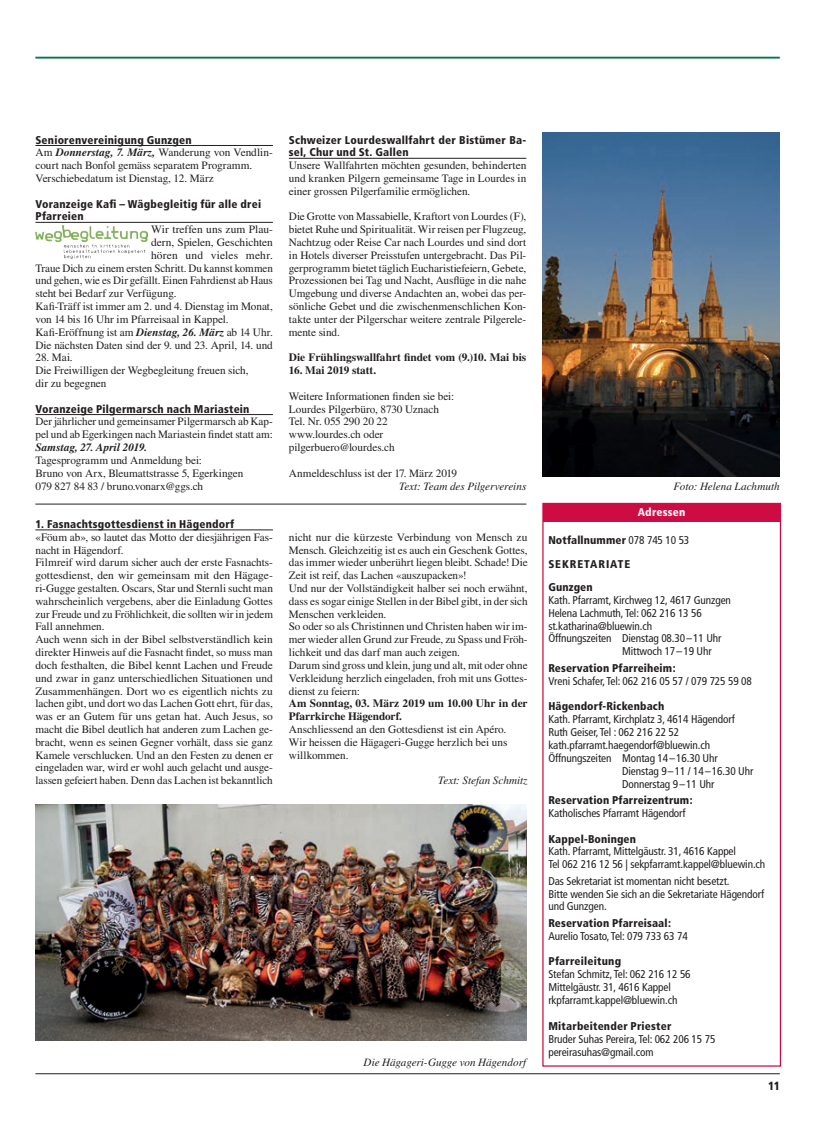
<style>
.page{position:relative;width:833px;height:1134px;background:#fff}
.page>*{position:absolute;margin:0;border:0;box-sizing:border-box;transform-origin:0 0}
.t1{font:900 condensed 11.88px "Frutiger";color:#231f20}
.t2{font:11.25px/12.9px "Times";letter-spacing:-.005em;color:#231f20}
.t3{font:condensed 11.25px/12.9px "Frutiger";letter-spacing:-.01em;color:#231f20}
.t4{font:900 condensed 11.25px/23.5px "Frutiger";letter-spacing:.015em;color:#231f20}
.t5{font:700 11.25px/12.8px "Times";color:#231f20}
.t6{font:italic 11.25px "Times";letter-spacing:-.005em;color:#231f20}
.t7{font:italic 700 11.25px "Times";letter-spacing:.005em;color:#231f20}
.t8{font:11.25px "Times";letter-spacing:.015em;color:#231f20}
.t9{font:900 condensed 11.25px "Frutiger";letter-spacing:.02em;color:#fff}
.s1{font-weight:700;font-style:italic}
.s2{font-weight:400}
</style>
<div class="page">
<hr style="left:35px;top:57px;width:745px;height:2px;background:#00794a">
<hr style="left:35px;top:1073px;width:745px;height:1px;background:#231f20">
<div style="left:543px;top:503px;width:237px;height:18px;background:#cd0c44"></div>
<hr style="left:35px;top:145px;width:238px;height:1px;background:#231f20">
<hr style="left:35px;top:222px;width:238px;height:1px;background:#231f20">
<hr style="left:35px;top:414px;width:238px;height:1px;background:#231f20">
<img style="left:35px;top:805px;width:491px;height:235px">
<img style="left:542px;top:133px;width:238px;height:344px">
<hr style="left:289px;top:158px;width:237px;height:1px;background:#231f20">
<hr style="left:35px;top:530px;width:238px;height:1px;background:#231f20">
<hr style="left:35px;top:504px;width:491px;height:1px;background:#231f20">
<img style="left:35px;top:225px;width:112px;height:34px">
<p class="t4" style="left:35px;top:128px;width:158px">Seniorenvereinigung Gunzgen</p>
<p class="t2" style="left:35px;top:146px;width:239px">Am <span class="s1">Donnerstag, 7. März,</span> Wanderung von Vendlin&shy;court nach Bonfol gemäss separatem Programm.<br>Verschiebedatum ist Dienstag, 12. März</p>
<p class="t4" style="left:35px;top:197px;width:227px;line-height:12.9px">Voranzeige Kafi – Wägbegleitig für alle drei<br>Pfarreien</p>
<p class="t2" style="left:151px;top:223px;width:123px">Wir treffen uns zum Plau-</p>
<p class="t2" style="left:151px;top:236px;width:123px">dern, Spielen, Geschichten</p>
<p class="t8" style="left:151px;top:249px;width:123px">hören und vieles mehr.</p>
<p class="t2" style="left:35px;top:261px;width:239px">Traue Dich zu einem ersten Schritt. Du kannst kommen</p>
<p class="t2" style="left:35px;top:274px;width:239px">und gehen, wie es Dir gefällt. Einen Fahrdienst ab Haus</p>
<p class="t2" style="left:35px;top:287px;width:143px">steht bei Bedarf zur Verfügung.</p>
<p class="t2" style="left:35px;top:300px;width:239px">Kafi-Träff ist immer am 2. und 4. Dienstag im Monat,</p>
<p class="t2" style="left:35px;top:313px;width:195px">von 14 bis 16 Uhr im Pfarreisaal in Kappel.</p>
<p class="t2" style="left:35px;top:325px;width:239px">Kafi-Eröffnung ist am <span class="s1">Dienstag, 26. März</span> ab 14 Uhr.</p>
<p class="t2" style="left:35px;top:338px;width:239px">Die nächsten Daten sind der 9. und 23. April, 14. und</p>
<p class="t2" style="left:35px;top:351px;width:215px">28. Mai.<br>Die Freiwilligen der Wegbegleitung freuen sich, dir zu begegnen</p>
<p class="t4" style="left:35px;top:397px;width:216px">Voranzeige Pilgermarsch nach Mariastein</p>
<p class="t2" style="left:35px;top:415px;width:239px">Der jährlicher und gemeinsamer Pilgermarsch ab Kap&shy;pel und ab Egerkingen nach Mariastein findet statt am:</p>
<p class="t7" style="left:35px;top:441px;width:113px">Samstag, 27. April 2019.</p>
<p class="t2" style="left:35px;top:454px;width:210px">Tagesprogramm und Anmeldung bei:<br>Bruno von Arx, Bleumattstrasse 5, Egerkingen<br>079 827 84 83 / bruno.vonarx@ggs.ch</p>
<p class="t4" style="left:35px;top:512px;width:200px">1. Fasnachtsgottesdienst in Hägendorf</p>
<p class="t4" style="left:289px;top:133px;width:239px;line-height:12.8px">Schweizer Lourdeswallfahrt der Bistümer Ba&shy;sel, Chur und St. Gallen</p>
<p class="t2" style="left:289px;top:159px;width:239px;text-align:justify">Unsere Wallfahrten möchten gesunden, behinderten und kranken Pilgern gemeinsame Tage in Lourdes in einer grossen Pilgerfamilie ermöglichen.</p>
<p class="t2" style="left:289px;top:210px;width:239px;text-align:justify">Die Grotte von Massabielle, Kraftort von Lourdes (F), bietet Ruhe und Spiritualität. Wir reisen per Flugzeug, Nachtzug oder Reise Car nach Lourdes und sind dort in Hotels diverser Preisstufen untergebracht. Das Pil&shy;gerprogramm bietet täglich Eucharistiefeiern, Gebete, Prozessionen bei Tag und Nacht, Ausflüge in die nahe Umgebung und diverse Andachten an, wobei das per&shy;sönliche Gebet und die zwischenmenschlichen Kon&shy;takte unter der Pilgerschar weitere zentrale Pilgerele&shy;mente sind.</p>
<p class="t5" style="left:289px;top:351px;width:239px">Die Frühlingswallfahrt findet vom (9.)10. Mai bis</p>
<p class="t5" style="left:289px;top:364px;width:89px">16. Mai 2019 statt.</p>
<p class="t2" style="left:289px;top:389px;width:167px">Weitere Informationen finden sie bei:<br>Lourdes Pilgerbüro, 8730 Uznach<br>Tel. Nr. 055 290 20 22 www.lourdes.ch oder pilgerbuero@lourdes.ch</p>
<p class="t2" style="left:289px;top:466px;width:170px">Anmeldeschluss ist der 17. März 2019</p>
<p class="t6" style="left:399px;top:480px;width:129px">Text: Team des Pilgervereins</p>
<p class="t2" style="left:35px;top:530px;width:239px">«Föum ab», so lautet das Motto der diesjährigen Fas&shy;nacht in Hägendorf.<br>Filmreif wird darum sicher auch der erste Fasnachts&shy;gottesdienst, den wir gemeinsam mit den Hägage&shy;ri-Gugge gestalten. Oscars, Star und Sternli sucht man wahrscheinlich vergebens, aber die Einladung Gottes zur Freude und zu Fröhlichkeit, die sollten wir in jedem Fall annehmen.<br>Auch wenn sich in der Bibel selbstverständlich kein direkter Hinweis auf die Fasnacht findet, so muss man doch festhalten, die Bibel kennt Lachen und Freude und zwar in ganz unterschiedlichen Situationen und Zusammenhängen. Dort wo es eigentlich nichts zu lachen gibt, und dort wo das Lachen Gott ehrt, für das, was er an Gutem für uns getan hat. Auch Jesus, so macht die Bibel deutlich hat anderen zum Lachen ge&shy;bracht, wenn es seinen Gegner vorhält, dass sie ganz Kamele verschlucken. Und an den Festen zu denen er eingeladen war, wird er wohl auch gelacht und ausge&shy;lassen gefeiert haben. Denn das Lachen ist bekanntlich</p>
<p class="t2" style="left:289px;top:530px;width:240px">nicht nur die kürzeste Verbindung von Mensch zu Mensch. Gleichzeitig ist es auch ein Geschenk Gottes, das immer wieder unberührt liegen bleibt. Schade! Die Zeit ist reif, das Lachen «auszupacken»!<br>Und nur der Vollständigkeit halber sei noch erwähnt, dass es sogar einige Stellen in der Bibel gibt, in der sich Menschen verkleiden.<br>So oder so als Christinnen und Christen haben wir im&shy;mer wieder allen Grund zur Freude, zu Spass und Fröh&shy;lichkeit und das darf man auch zeigen.<br>Darum sind gross und klein, jung und alt, mit oder ohne Verkleidung herzlich eingeladen, froh mit uns Gottes&shy;dienst zu feiern:</p>
<p class="t5" style="left:289px;top:697px;width:240px">Am Sonntag, 03. März 2019 um 10.00 Uhr in der<br>Pfarrkirche Hägendorf.</p>
<p class="t2" style="left:289px;top:723px;width:220px;text-align:justify">Anschliessend an den Gottesdienst ist ein Apéro.<br>Wir heissen die Hägageri-Gugge herzlich bei uns willkommen.</p>
<p class="t6" style="left:438px;top:774px;width:91px">Text: Stefan Schmitz</p>
<p class="t6" style="left:363px;top:1056px;width:164px">Die Hägageri-Gugge von Hägendorf</p>
<p class="t6" style="left:673px;top:480px;width:108px">Foto: Helena Lachmuth</p>
<p class="t9" style="left:638px;top:505px;width:49px">Adressen</p>
<p class="t4" style="left:548px;top:528px;width:142px">Notfallnummer <span class="s2">078 745 10 53<br></span>SEKRETARIATE<br>Gunzgen</p>
<p class="t3" style="left:548px;top:594px;width:184px">Kath. Pfarramt, Kirchweg 12, 4617 Gunzgen</p>
<p class="t3" style="left:548px;top:606px;width:155px">Helena Lachmuth, Tel: 062 216 13 56</p>
<p class="t3" style="left:548px;top:619px;width:105px">st.katharina@bluewin.ch</p>
<p class="t3" style="left:548px;top:632px;width:175px">Öffnungszeiten Dienstag 08.30–11 Uhr</p>
<p class="t3" style="left:622px;top:645px;width:91px">Mittwoch 17–19 Uhr</p>
<p class="t4" style="left:548px;top:656px;width:129px">Reservation Pfarreiheim:</p>
<p class="t3" style="left:548px;top:674px;width:205px">Vreni Schafer, Tel: 062 216 05 57 / 079 725 59 08</p>
<p class="t4" style="left:548px;top:695px;width:117px">Hägendorf-Rickenbach</p>
<p class="t3" style="left:548px;top:713px;width:188px">Kath. Pfarramt, Kirchplatz 3, 4614 Hägendorf</p>
<p class="t3" style="left:548px;top:726px;width:132px">Ruth Geiser, Tel : 062 216 22 52</p>
<p class="t3" style="left:548px;top:739px;width:163px">kath.pfarramt.haegendorf@bluewin.ch</p>
<p class="t3" style="left:548px;top:751px;width:171px">Öffnungszeiten Montag 14–16.30 Uhr</p>
<p class="t3" style="left:622px;top:764px;width:133px">Dienstag 9–11 / 14–16.30 Uhr</p>
<p class="t3" style="left:622px;top:777px;width:94px">Donnerstag 9–11 Uhr</p>
<p class="t4" style="left:548px;top:788px;width:146px">Reservation Pfarreizentrum:</p>
<p class="t3" style="left:548px;top:806px;width:139px">Katholisches Pfarramt Hägendorf</p>
<p class="t4" style="left:548px;top:827px;width:89px">Kappel-Boningen</p>
<p class="t3" style="left:548px;top:845px;width:218px">Kath. Pfarramt, Mittelgäustr. 31, 4616 Kappel<br>Tel 062 216 12 56 | sekpfarramt.kappel@bluewin.ch</p>
<p class="t3" style="left:548px;top:874px;width:217px">Das Sekretariat ist momentan nicht besetzt.<br>Bitte wenden Sie sich an die Sekretariate Hägendorf und Gunzgen.</p>
<p class="t4" style="left:548px;top:911px;width:124px">Reservation Pfarreisaal:</p>
<p class="t3" style="left:548px;top:929px;width:141px">Aurelio Tosato, Tel: 079 733 63 74</p>
<p class="t4" style="left:548px;top:950px;width:74px">Pfarreileitung</p>
<p class="t3" style="left:548px;top:968px;width:144px">Stefan Schmitz, Tel: 062 216 12 56<br>Mittelgäustr. 31, 4616 Kappel rkpfarramt.kappel@bluewin.ch</p>
<p class="t4" style="left:548px;top:1014px;width:124px">Mitarbeitender Priester</p>
<p class="t3" style="left:548px;top:1032px;width:169px">Bruder Suhas Pereira, Tel: 062 206 15 75 pereirasuhas@gmail.com</p>
<p class="t1" style="left:768px;top:1078px;width:13px">11</p>
</div>
